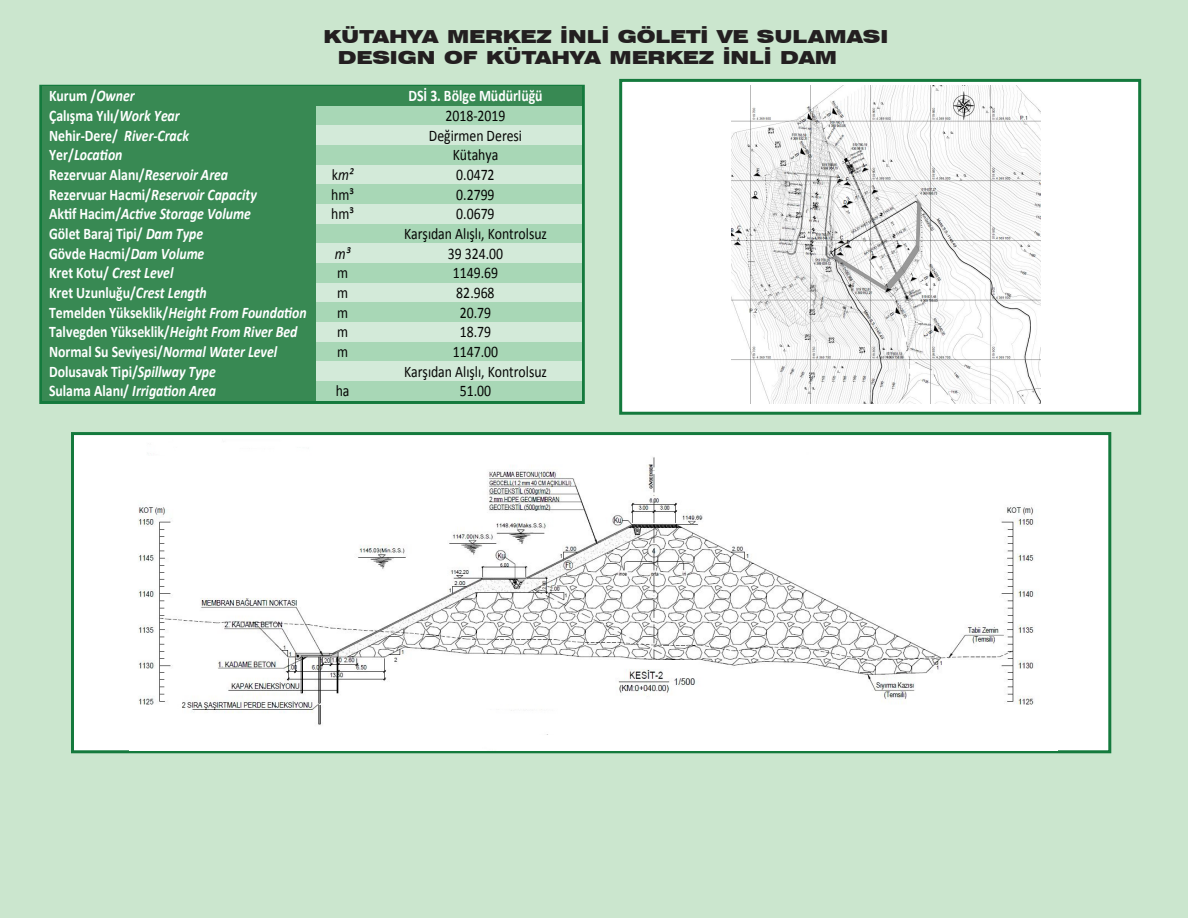
<style>
.page{position:relative;width:1188px;height:918px;background:#cbe6ce}
.page>*{position:absolute;margin:0;border:0;box-sizing:border-box;transform-origin:0 0}
.t1{font:900 expanded 18px/21px "Swiss 721 BT";color:#231f20}
.t2{font:700 16.2px "Calibri";letter-spacing:-.005em;color:#fff;scale:.85 1}
.t3{font:italic 700 16.2px "Calibri";color:#fff;scale:.85 1}
.t4{font:16.2px "Calibri";color:#050504;scale:.85 1}
.t5{font:italic 16.2px "Calibri";color:#050504;scale:.85 1}
.s1{font-style:italic}
.s2{font-style:normal}
</style>
<div class="page">
<div style="left:39px;top:85px;width:546px;height:319px;border:3px solid #147a3d"></div>
<div style="left:619px;top:79px;width:522px;height:336px;background:#fff;border:3px solid #147a3d"></div>
<div style="left:71px;top:432px;width:1040px;height:321px;background:#fff;border:3px solid #147a3d"></div>
<img style="left:732px;top:85px;width:309px;height:319px">
<img style="left:130px;top:457px;width:928px;height:293px">
<div style="left:42px;top:86px;width:274px;height:20px;background:#388953"></div>
<div style="left:316px;top:86px;width:53px;height:20px;background:#388953"></div>
<div style="left:369px;top:86px;width:213px;height:20px;background:#388953"></div>
<div style="left:42px;top:106px;width:274px;height:20px;background:#388953"></div>
<div style="left:316px;top:106px;width:53px;height:20px;background:#a8d7b6"></div>
<div style="left:369px;top:106px;width:213px;height:20px;background:#a8d7b6"></div>
<div style="left:42px;top:126px;width:274px;height:19px;background:#388953"></div>
<div style="left:316px;top:126px;width:53px;height:19px;background:#d3ead9"></div>
<div style="left:369px;top:126px;width:213px;height:19px;background:#d3ead9"></div>
<div style="left:42px;top:145px;width:274px;height:20px;background:#388953"></div>
<div style="left:316px;top:145px;width:53px;height:20px;background:#a8d7b6"></div>
<div style="left:369px;top:145px;width:213px;height:20px;background:#a8d7b6"></div>
<div style="left:42px;top:165px;width:274px;height:20px;background:#388953"></div>
<div style="left:316px;top:165px;width:53px;height:20px;background:#d3ead9"></div>
<div style="left:369px;top:165px;width:213px;height:20px;background:#d3ead9"></div>
<div style="left:42px;top:185px;width:274px;height:19px;background:#388953"></div>
<div style="left:316px;top:185px;width:53px;height:19px;background:#a8d7b6"></div>
<div style="left:369px;top:185px;width:213px;height:19px;background:#a8d7b6"></div>
<div style="left:42px;top:204px;width:274px;height:20px;background:#388953"></div>
<div style="left:316px;top:204px;width:53px;height:20px;background:#d3ead9"></div>
<div style="left:369px;top:204px;width:213px;height:20px;background:#d3ead9"></div>
<div style="left:42px;top:224px;width:274px;height:20px;background:#388953"></div>
<div style="left:316px;top:224px;width:53px;height:20px;background:#a8d7b6"></div>
<div style="left:369px;top:224px;width:213px;height:20px;background:#a8d7b6"></div>
<div style="left:42px;top:244px;width:274px;height:19px;background:#388953"></div>
<div style="left:316px;top:244px;width:53px;height:19px;background:#d3ead9"></div>
<div style="left:369px;top:244px;width:213px;height:19px;background:#d3ead9"></div>
<div style="left:42px;top:263px;width:274px;height:20px;background:#388953"></div>
<div style="left:316px;top:263px;width:53px;height:20px;background:#a8d7b6"></div>
<div style="left:369px;top:263px;width:213px;height:20px;background:#a8d7b6"></div>
<div style="left:42px;top:283px;width:274px;height:19px;background:#388953"></div>
<div style="left:316px;top:283px;width:53px;height:19px;background:#d3ead9"></div>
<div style="left:369px;top:283px;width:213px;height:19px;background:#d3ead9"></div>
<div style="left:42px;top:302px;width:274px;height:20px;background:#388953"></div>
<div style="left:316px;top:302px;width:53px;height:20px;background:#a8d7b6"></div>
<div style="left:369px;top:302px;width:213px;height:20px;background:#a8d7b6"></div>
<div style="left:42px;top:322px;width:274px;height:20px;background:#388953"></div>
<div style="left:316px;top:322px;width:53px;height:20px;background:#d3ead9"></div>
<div style="left:369px;top:322px;width:213px;height:20px;background:#d3ead9"></div>
<div style="left:42px;top:342px;width:274px;height:19px;background:#388953"></div>
<div style="left:316px;top:342px;width:53px;height:19px;background:#a8d7b6"></div>
<div style="left:369px;top:342px;width:213px;height:19px;background:#a8d7b6"></div>
<div style="left:42px;top:361px;width:274px;height:20px;background:#388953"></div>
<div style="left:316px;top:361px;width:53px;height:20px;background:#d3ead9"></div>
<div style="left:369px;top:361px;width:213px;height:20px;background:#d3ead9"></div>
<div style="left:42px;top:381px;width:274px;height:20px;background:#388953"></div>
<div style="left:316px;top:381px;width:53px;height:20px;background:#a8d7b6"></div>
<div style="left:369px;top:381px;width:213px;height:20px;background:#a8d7b6"></div>
<p class="t1" style="left:338px;top:25px;width:552px;text-indent:-14px">KÜTAHYA MERKEZ İNLİ GÖLETİ VE SULAMASI<br>DESIGN OF KÜTAHYA MERKEZ İNLİ DAM</p>
<p class="t2" style="left:49px;top:86px;width:102px">Kurum /<span class="s1">Owner</span></p>
<p class="t2" style="left:408px;top:86px;width:160px">DSİ 3. Bölge Müdürlüğü</p>
<p class="t2" style="left:49px;top:105px;width:155px">Çalışma Yılı/<span class="s1">Work Year</span></p>
<p class="t4" style="left:445px;top:105px;width:72px">2018-2019</p>
<p class="t2" style="left:49px;top:125px;width:166px">Nehir-Dere/ <span class="s1">River-Crack</span></p>
<p class="t4" style="left:429px;top:125px;width:111px">Değirmen Deresi</p>
<p class="t3" style="left:49px;top:145px;width:88px"><span class="s2">Yer/</span>Location</p>
<p class="t4" style="left:453px;top:145px;width:55px">Kütahya</p>
<p class="t2" style="left:49px;top:164px;width:212px">Rezervuar Alanı/<span class="s1">Reservoir Area</span></p>
<p class="t5" style="left:332px;top:164px;width:27px"><span class="s2">k</span>m²</p>
<p class="t4" style="left:456px;top:164px;width:47px">0.0472</p>
<p class="t3" style="left:49px;top:184px;width:246px"><span class="s2">Rezervuar Hacmi/</span>Reservoir Capacity</p>
<p class="t4" style="left:331px;top:184px;width:28px">hm³</p>
<p class="t4" style="left:456px;top:184px;width:47px">0.2799</p>
<p class="t3" style="left:49px;top:204px;width:239px"><span class="s2">Aktif Hacim/</span>Active Storage Volume</p>
<p class="t4" style="left:331px;top:204px;width:28px">hm³</p>
<p class="t4" style="left:456px;top:204px;width:47px">0.0679</p>
<p class="t2" style="left:49px;top:223px;width:183px">Gölet Baraj Tipi/ <span class="s1">Dam Type</span></p>
<p class="t4" style="left:404px;top:223px;width:170px">Karşıdan Alışlı, Kontrolsuz</p>
<p class="t2" style="left:49px;top:243px;width:184px">Gövde Hacmi/<span class="s1">Dam Volume</span></p>
<p class="t5" style="left:335px;top:242px;width:20px">m³</p>
<p class="t4" style="left:448px;top:243px;width:67px">39 324.00</p>
<p class="t3" style="left:49px;top:263px;width:148px"><span class="s2">Kret Kotu/</span> Crest Level</p>
<p class="t4" style="left:337px;top:263px;width:14px">m</p>
<p class="t4" style="left:453px;top:263px;width:55px">1149.69</p>
<p class="t2" style="left:49px;top:282px;width:187px">Kret Uzunluğu/<span class="s1">Crest Length</span></p>
<p class="t4" style="left:337px;top:282px;width:14px">m</p>
<p class="t4" style="left:456px;top:282px;width:47px">82.968</p>
<p class="t3" style="left:49px;top:302px;width:305px"><span class="s2">Temelden Yükseklik/</span>Height From Foundation</p>
<p class="t4" style="left:337px;top:302px;width:14px">m</p>
<p class="t4" style="left:460px;top:302px;width:38px">20.79</p>
<p class="t2" style="left:49px;top:321px;width:294px">Talvegden Yükseklik/<span class="s1">Height From River Bed</span></p>
<p class="t4" style="left:337px;top:322px;width:14px">m</p>
<p class="t4" style="left:460px;top:322px;width:38px">18.79</p>
<p class="t2" style="left:49px;top:341px;width:270px">Normal Su Seviyesi/<span class="s1">Normal Water Level</span></p>
<p class="t4" style="left:337px;top:341px;width:14px">m</p>
<p class="t4" style="left:453px;top:341px;width:55px">1147.00</p>
<p class="t2" style="left:49px;top:361px;width:198px">Dolusavak Tipi/<span class="s1">Spillway Type</span></p>
<p class="t4" style="left:404px;top:361px;width:170px">Karşıdan Alışlı, Kontrolsuz</p>
<p class="t3" style="left:49px;top:381px;width:198px"><span class="s2">Sulama Alanı/</span> Irrigation Area</p>
<p class="t4" style="left:336px;top:381px;width:18px">ha</p>
<p class="t4" style="left:460px;top:381px;width:38px">51.00</p>
</div>
